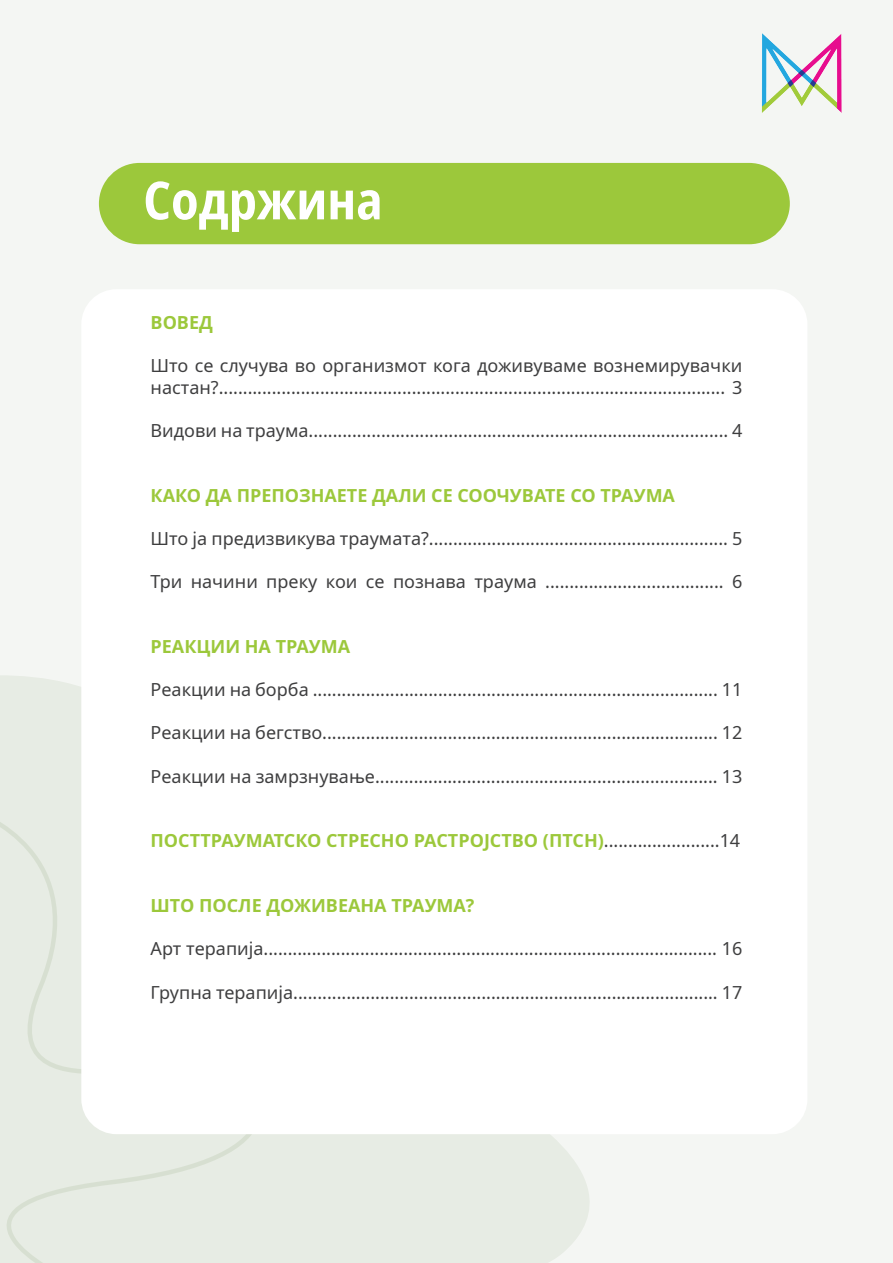
<style>
.page{position:relative;width:893px;height:1263px;background:#f4f6f3}
.page>*{position:absolute;margin:0;border:0;box-sizing:border-box;transform-origin:0 0}
.t1{font:700 condensed 52.5px "Noto Sans";color:#fff}
.t2{font:18px/21.6px "Noto Sans";color:#3e3e3f}
.t3{font:700 18px "Noto Sans";color:#9cc83b}
.s1{font-weight:400;color:#3e3e3f}
</style>
<div class="page">
<div style="left:0;top:676px;width:589px;height:587px;background:#e7ece4"></div>
<div style="left:0;top:810px;width:261px;height:453px;background:#e7ece4"></div>
<div style="left:99px;top:163px;width:691px;height:81px;background:#9cc83b;border-radius:41px"></div>
<div style="left:81px;top:289px;width:726px;height:845px;background:#fff;border-radius:35px"></div>
<img style="left:762px;top:33px;width:80px;height:80px">
<h1 class="t1" style="left:143px;top:162px;width:241px">Содржина</h1>
<p class="t3" style="left:151px;top:310px;width:64px">ВОВЕД</p>
<p class="t2" style="left:151px;top:355px;width:593px">Што се случува во организмот кога доживуваме вознемирувачки настан?......................................................................................................... 3</p>
<p class="t2" style="left:151px;top:420px;width:593px">Видови на траума....................................................................................... 4</p>
<p class="t3" style="left:151px;top:482px;width:526px">КАКО ДА ПРЕПОЗНАЕТЕ ДАЛИ СЕ СООЧУВАТЕ СО ТРАУМА</p>
<p class="t2" style="left:151px;top:528px;width:593px">Што ја предизвикува траумата?.............................................................. 5</p>
<p class="t2" style="left:151px;top:571px;width:593px">Три начини преку кои се познава траума ..................................... 6</p>
<p class="t3" style="left:151px;top:634px;width:201px">РЕАКЦИИ НА ТРАУМА</p>
<p class="t2" style="left:151px;top:679px;width:593px">Реакции на борба .................................................................................... 11</p>
<p class="t2" style="left:151px;top:722px;width:593px">Реакции на бегство.................................................................................. 12</p>
<p class="t2" style="left:151px;top:766px;width:593px">Реакции на замрзнување....................................................................... 13</p>
<p class="t3" style="left:151px;top:828px;width:591px">ПОСТТРАУМАТСКО СТРЕСНО РАСТРОЈСТВО (ПТСН)<span class="s1">........................14</span></p>
<p class="t3" style="left:151px;top:893px;width:325px">ШТО ПОСЛЕ ДОЖИВЕАНА ТРАУМА?</p>
<p class="t2" style="left:151px;top:938px;width:593px">Арт терапија.............................................................................................. 16</p>
<p class="t2" style="left:151px;top:982px;width:593px">Групна терапија........................................................................................ 17</p>
</div>
